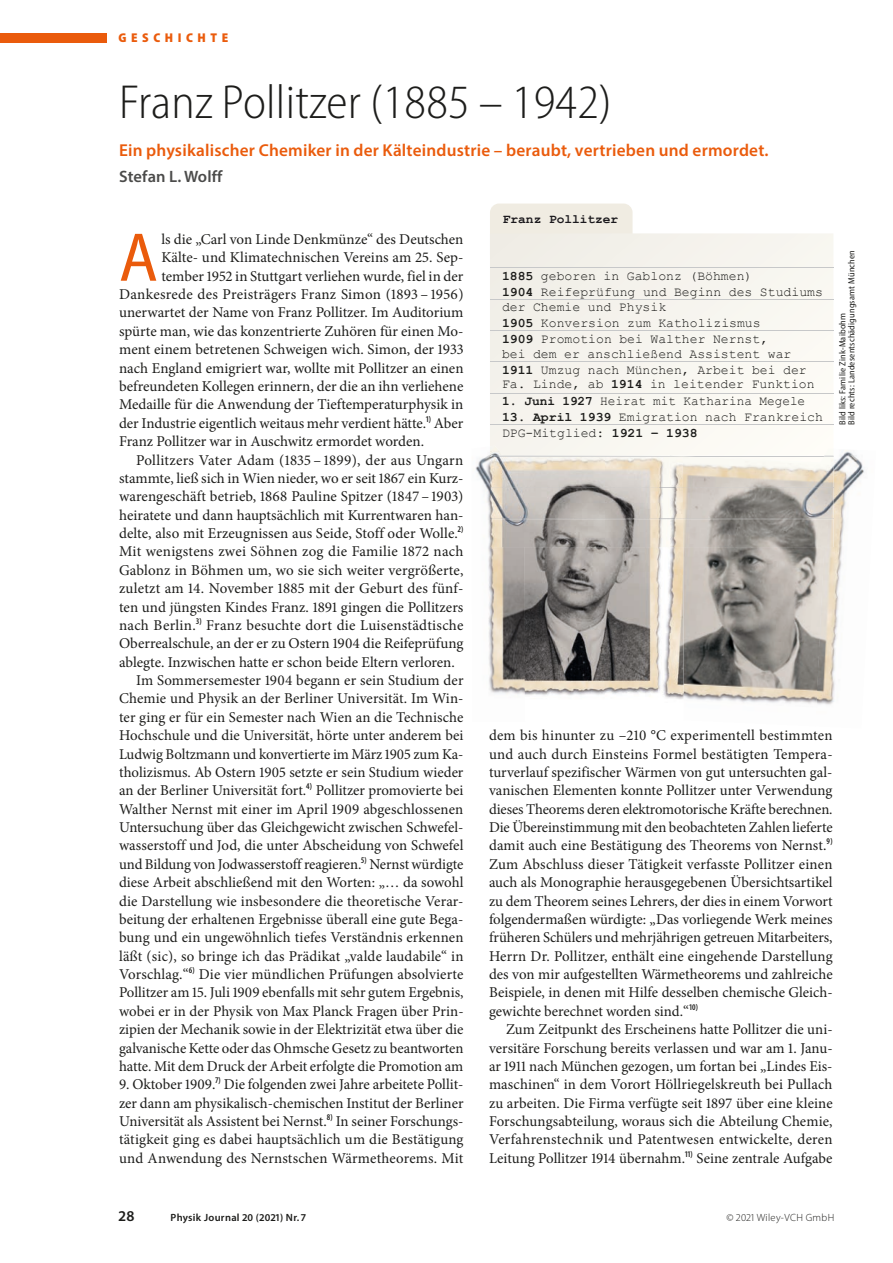
<style>
.page{position:relative;width:893px;height:1263px;background:#fff}
.page>*{position:absolute;margin:0;border:0;box-sizing:border-box;transform-origin:0 0}
.t1{font:semi-condensed 69.6px "Myriad Pro";color:#ea5b0c}
.t2{font:300 semi-condensed 48px "Myriad Pro";letter-spacing:.005em;color:#1d1d1b}
.t3{font:600 17.25px "Myriad Pro";letter-spacing:.01em;color:#ea5b0c}
.t4{font:600 16.5px "Myriad Pro";letter-spacing:.01em;color:#4b4b4a}
.t5{font:15px/18.3px "Minion Pro";color:#1d1d1b;text-align:justify}
.t6{font:15px "Minion Pro";letter-spacing:.02em;color:#1d1d1b}
.t7{font:600 15px "Myriad Pro";color:#1d1d1b}
.t8{font:13.2px/16px "Courier New";color:#1d1d1b}
.t9{font:700 12.9px "Courier New";color:#1b191d}
.t10{font:900 semi-condensed 12.75px "Myriad Pro";letter-spacing:.36em;color:#ea5b0c}
.t11{font:600 10.5px "Myriad Pro";letter-spacing:.03em;color:#1d1d1b}
.t12{font:300 10.5px "Myriad Pro";letter-spacing:.03em;color:#1d1d1b}
.t13{font:semi-condensed 9px/9px "Myriad Pro";letter-spacing:.02em;color:#1d1d1b}
.s1{font-weight:700}
</style>
<div class="page">
<div style="left:0;top:33px;width:106px;height:9px;background:#ea5b0c"></div>
<div style="left:490px;top:204px;width:143px;height:59px;background:#f0ece2;border-radius:9px"></div>
<div style="left:490px;top:233px;width:343px;height:223px;background:#f6f4ef"></div>
<hr style="left:490px;top:267px;width:343px;height:1px;background:#c7c8c9">
<hr style="left:490px;top:424px;width:343px;height:1px;background:#c7c8c9">
<hr style="left:490px;top:393px;width:343px;height:1px;background:#c7c8c9">
<hr style="left:490px;top:361px;width:343px;height:1px;background:#c7c8c9">
<hr style="left:490px;top:330px;width:343px;height:1px;background:#c7c8c9">
<hr style="left:490px;top:299px;width:343px;height:1px;background:#c7c8c9">
<img style="left:475px;top:454px;width:49px;height:240px">
<img style="left:524px;top:547px;width:133px;height:149px">
<img style="left:490px;top:446px;width:180px;height:101px">
<img style="left:490px;top:456px;width:175px;height:1px">
<img style="left:490px;top:487px;width:175px;height:1px">
<img style="left:490px;top:518px;width:175px;height:1px">
<img style="left:824px;top:450px;width:41px;height:255px">
<img style="left:684px;top:547px;width:140px;height:158px">
<img style="left:683px;top:449px;width:150px;height:98px">
<img style="left:683px;top:487px;width:150px;height:1px">
<img style="left:683px;top:518px;width:150px;height:1px">
<img style="left:657px;top:547px;width:27px;height:152px">
<img style="left:665px;top:456px;width:18px;height:91px">
<svg style="left:670px;top:456px;width:14px;height:1px"></svg>
<svg style="left:668px;top:487px;width:15px;height:1px"></svg>
<svg style="left:667px;top:518px;width:16px;height:1px"></svg>
<p class="t10" style="left:118px;top:30px;width:111px">GESCHICHTE</p>
<h2 class="t2" style="left:119px;top:73px;width:494px">Franz Pollitzer (1885 – 1942)</h2>
<p class="t3" style="left:119px;top:139px;width:651px">Ein physikalischer Chemiker in der Kälteindustrie – beraubt, vertrieben und ermordet.</p>
<p class="t4" style="left:119px;top:166px;width:105px">Stefan L. Wolff</p>
<p class="t9" style="left:503px;top:211px;width:117px">Franz Pollitzer</p>
<h1 class="t1" style="left:119px;top:215px;width:40px">A</h1>
<p class="t5" style="left:161px;top:230px;width:304px">ls die „Carl von Linde Denkmünze“ des Deutschen</p>
<p class="t5" style="left:161px;top:248px;width:304px">Kälte- und Klimatechnischen Vereins am 25. Sep-</p>
<p class="t5" style="left:161px;top:267px;width:304px">tember 1952 in Stuttgart verliehen wurde, fiel in der</p>
<p class="t5" style="left:119px;top:285px;width:346px">Dankesrede des Preisträgers Franz Simon (1893 – 1956)</p>
<p class="t5" style="left:119px;top:304px;width:346px">unerwartet der Name von Franz Pollitzer. Im Auditorium</p>
<p class="t5" style="left:119px;top:322px;width:346px">spürte man, wie das konzentrierte Zuhören für einen Mo-</p>
<p class="t5" style="left:119px;top:340px;width:346px">ment einem betretenen Schweigen wich. Simon, der 1933</p>
<p class="t5" style="left:119px;top:359px;width:346px">nach England emigriert war, wollte mit Pollitzer an einen</p>
<p class="t5" style="left:119px;top:377px;width:346px">befreundeten Kollegen erinnern, der die an ihn verliehene</p>
<p class="t5" style="left:119px;top:395px;width:346px">Medaille für die Anwendung der Tieftemperaturphysik in</p>
<p class="t5" style="left:119px;top:414px;width:346px">der Industrie eigentlich weitaus mehr verdient hätte.<sup>1)</sup> Aber</p>
<p class="t5" style="left:119px;top:432px;width:307px">Franz Pollitzer war in Auschwitz ermordet worden.</p>
<p class="t5" style="left:136px;top:451px;width:329px">Pollitzers Vater Adam (1835 – 1899), der aus Ungarn</p>
<p class="t5" style="left:119px;top:469px;width:346px">stammte, ließ sich in Wien nieder, wo er seit 1867 ein Kurz-</p>
<p class="t5" style="left:119px;top:487px;width:346px">warengeschäft betrieb, 1868 Pauline Spitzer (1847 – 1903)</p>
<p class="t5" style="left:119px;top:506px;width:346px">heiratete und dann hauptsächlich mit Kurrentwaren han-</p>
<p class="t5" style="left:119px;top:524px;width:346px">delte, also mit Erzeugnissen aus Seide, Stoff oder Wolle.<sup>2)</sup></p>
<p class="t5" style="left:119px;top:542px;width:346px">Mit wenigstens zwei Söhnen zog die Familie 1872 nach</p>
<p class="t5" style="left:119px;top:561px;width:346px">Gablonz in Böhmen um, wo sie sich weiter vergrößerte,</p>
<p class="t5" style="left:119px;top:579px;width:346px">zuletzt am 14. November 1885 mit der Geburt des fünf-</p>
<p class="t5" style="left:119px;top:598px;width:346px">ten und jüngsten Kindes Franz. 1891 gingen die Pollitzers</p>
<p class="t6" style="left:119px;top:615px;width:346px">nach Berlin.<sup>3)</sup> Franz besuchte dort die Luisenstädtische</p>
<p class="t5" style="left:119px;top:634px;width:346px">Ober realschule, an der er zu Ostern 1904 die Reifeprüfung</p>
<p class="t5" style="left:119px;top:653px;width:337px">ablegte. Inzwischen hatte er schon beide Eltern verloren.</p>
<p class="t5" style="left:136px;top:671px;width:329px">Im Sommersemester 1904 begann er sein Studium der</p>
<p class="t5" style="left:119px;top:689px;width:346px">Chemie und Physik an der Berliner Universität. Im Win-</p>
<p class="t5" style="left:119px;top:708px;width:346px">ter ging er für ein Semester nach Wien an die Technische</p>
<p class="t5" style="left:119px;top:726px;width:346px">Hochschule und die Universität, hörte unter anderem bei</p>
<p class="t5" style="left:119px;top:745px;width:346px">Ludwig Boltzmann und konvertierte im März 1905 zum Ka-</p>
<p class="t5" style="left:119px;top:763px;width:346px">tholizismus. Ab Ostern 1905 setzte er sein Studium wieder</p>
<p class="t5" style="left:119px;top:781px;width:346px">an der Berliner Universität fort.<sup>4)</sup> Pollitzer promovierte bei</p>
<p class="t5" style="left:119px;top:800px;width:346px">Walther Nernst mit einer im April 1909 abgeschlossenen</p>
<p class="t5" style="left:119px;top:818px;width:346px">Untersuchung über das Gleichgewicht zwischen Schwefel-</p>
<p class="t5" style="left:119px;top:836px;width:346px">wasserstoff und Jod, die unter Abscheidung von Schwefel</p>
<p class="t5" style="left:119px;top:855px;width:346px">und Bildung von Jodwasserstoff reagieren.<sup>5)</sup> Nernst würdigte</p>
<p class="t5" style="left:119px;top:873px;width:346px">diese Arbeit abschließend mit den Worten: „… da sowohl</p>
<p class="t5" style="left:119px;top:892px;width:346px">die Darstellung wie insbesondere die theoretische Verar-</p>
<p class="t5" style="left:119px;top:910px;width:346px">beitung der erhaltenen Ergebnisse überall eine gute Bega-</p>
<p class="t5" style="left:119px;top:928px;width:346px">bung und ein ungewöhnlich tiefes Verständnis erkennen</p>
<p class="t5" style="left:119px;top:947px;width:346px">läßt (sic), so bringe ich das Prädikat „valde laudabile“ in</p>
<p class="t5" style="left:119px;top:965px;width:346px">Vorschlag.“<sup>6)</sup> Die vier mündlichen Prüfungen absolvierte</p>
<p class="t5" style="left:119px;top:983px;width:346px">Pollitzer am 15. Juli 1909 ebenfalls mit sehr gutem Ergebnis,</p>
<p class="t5" style="left:119px;top:1002px;width:346px">wobei er in der Physik von Max Planck Fragen über Prin-</p>
<p class="t5" style="left:119px;top:1020px;width:346px">zipien der Mechanik sowie in der Elektrizität etwa über die</p>
<p class="t5" style="left:119px;top:1039px;width:346px">galvanische Kette oder das Ohmsche Gesetz zu beantworten</p>
<p class="t5" style="left:119px;top:1057px;width:346px">hatte. Mit dem Druck der Arbeit erfolgte die Promotion am</p>
<p class="t5" style="left:119px;top:1075px;width:346px">9. Oktober 1909.<sup>7)</sup> Die folgenden zwei Jahre arbeitete Pollit&shy;zer dann am physikalisch-chemischen Institut der Berliner Universität als Assistent bei Nernst.<sup>8)</sup> In seiner Forschungs&shy;tätigkeit ging es dabei hauptsächlich um die Bestätigung und Anwendung des Nernstschen Wärmetheorems. Mit</p>
<p class="t8" style="left:502px;top:267px;width:322px"><span class="s1">1885</span> geboren in Gablonz (Böhmen)<br><span class="s1">1904</span> Reifeprüfung und Beginn des Studiums</p>
<p class="t8" style="left:502px;top:298px;width:268px">der Chemie und Physik<br><span class="s1">1905</span> Konversion zum Katholizismus<br><span class="s1">1909</span> Promotion bei Walther Nernst,</p>
<p class="t8" style="left:502px;top:345px;width:306px">bei dem er anschließend Assistent war<br><span class="s1">1911</span> Umzug nach München, Arbeit bei der</p>
<p class="t8" style="left:502px;top:376px;width:314px">Fa. Linde, ab <span class="s1">1914</span> in leitender Funktion</p>
<p class="t8" style="left:502px;top:392px;width:305px"><span class="s1">1. Juni 1927</span> Heirat mit Katharina Megele</p>
<p class="t8" style="left:502px;top:408px;width:322px"><span class="s1">13. April 1939</span> Emigration nach Frankreich<br>DPG-Mitglied: <span class="s1">1921 – 1938</span></p>
<p class="t13" style="left:838px;top:425px;width:176px;rotate:-90deg">Bild liks: Familie Zink-Maibohm<br>Bild rechts: Landesentschädigungsamt München</p>
<p class="t5" style="left:489px;top:726px;width:345px">dem bis hinunter zu –210 °C experimentell bestimmten und auch durch Einsteins Formel bestätigten Tempera&shy;turverlauf spezifischer Wärmen von gut untersuchten gal&shy;vanischen Elementen konnte Pollitzer unter Verwendung dieses Theorems deren elektromotorische Kräfte berechnen.<br>Die Übereinstimmung mit den beobachteten Zahlen lieferte damit auch eine Bestätigung des Theorems von Nernst.<sup>9)<br></sup>Zum Abschluss dieser Tätigkeit verfasste Pollitzer einen auch als Monographie herausgegebenen Übersichtsartikel zu dem Theorem seines Lehrers, der dies in einem Vorwort folgendermaßen würdigte: „Das vorliegende Werk meines früheren Schülers und mehrjährigen getreuen Mitarbeiters, Herrn Dr. Pollitzer, enthält eine eingehende Darstellung des von mir aufgestellten Wärmetheorems und zahlreiche Beispiele, in denen mit Hilfe desselben chemische Gleich&shy;gewichte berechnet worden sind.“<sup>10)</sup></p>
<p class="t5" style="left:489px;top:1020px;width:345px;text-indent:17px">Zum Zeitpunkt des Erscheinens hatte Pollitzer die uni&shy;versitäre Forschung bereits verlassen und war am 1. Janu&shy;ar 1911 nach München gezogen, um fortan bei „Lindes Eis&shy;maschinen“ in dem Vorort Höllriegelskreuth bei Pullach zu arbeiten. Die Firma verfügte seit 1897 über eine kleine Forschungsabteilung, woraus sich die Abteilung Chemie, Verfahrenstechnik und Patentwesen entwickelte, deren Leitung Pollitzer 1914 übernahm.<sup>11)</sup> Seine zentrale Aufgabe</p>
<p class="t7" style="left:119px;top:1206px;width:17px">28</p>
<p class="t11" style="left:171px;top:1211px;width:137px">Physik Journal 20 (2021) Nr. 7</p>
<p class="t12" style="left:726px;top:1211px;width:109px">© 2021 Wiley-VCH GmbH</p>
</div>
